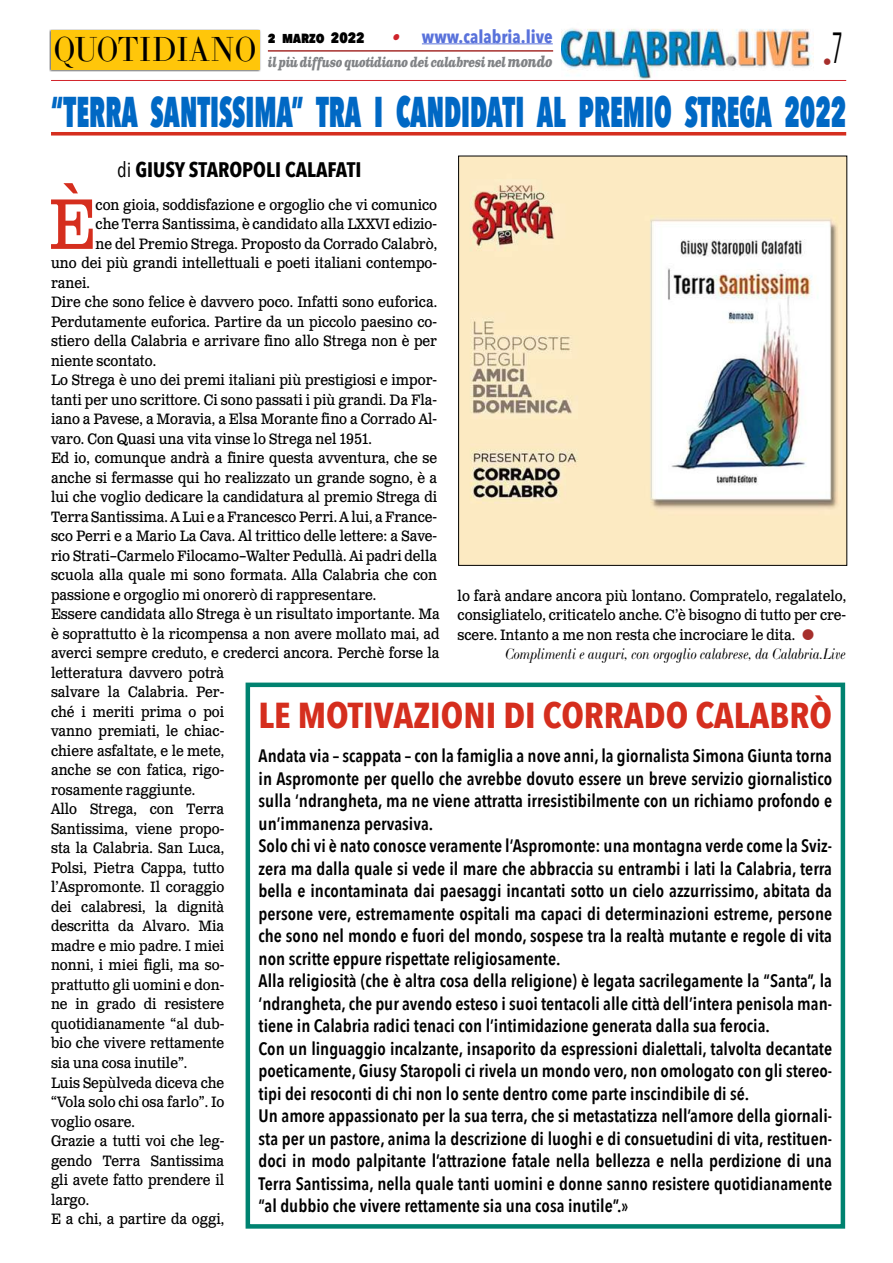
<style>
.page{position:relative;width:893px;height:1263px;background:#fff}
.page>*{position:absolute;margin:0;border:0;box-sizing:border-box;transform-origin:0 0}
.t1{font:71.25px "Clarendon Text Pro";color:#d52e1e;scale:.9 1}
.t2{font:800 42.9px "Avenir Next Condensed";color:#0068c4;scale:.64 1}
.t3{font:700 36px "Avenir Next Condensed";color:#d52e1e}
.t4{font:34.2px "LTC Bodoni 175 Pro";color:#000;scale:.88 1}
.t5{font:700 21px "Avenir Next Condensed";color:#000}
.t6{font:600 18px/22.5px "Avenir Next Condensed";color:#000}
.t7{font:700 18px "Avenir Next Condensed";color:#5972db}
.t8{font:18px "Avenir Next Condensed";color:#a62f2c}
.t9{font:15px/19.5px "Clarendon Text Pro";color:#000;text-align:justify;scale:.9 1}
.t10{font:italic 15px "LTC Bodoni 175";color:#000;scale:.9 1}
.t11{font:800 15px "Avenir Next Condensed";color:#000}
.t12{font:italic 700 13.5px "Clarendon Text Pro";letter-spacing:-.05em;color:#808285;scale:.79 1}
.s1{font-family:"Clarendon Text Pro";font-style:italic;font-size:16.5px;color:#ce242b}
.s2{font-size:15px}
.s3{font-weight:400}
</style>
<div class="page">
<img style="left:561px;top:28px;width:252px;height:52px">
<hr style="left:51px;top:80px;width:795px;height:1px;background:#d2232a">
<div style="left:49px;top:29px;width:212px;height:43px;background:#000;opacity:.75"></div>
<div style="left:51px;top:31px;width:208px;height:39px;background:#ffc60a"></div>
<hr style="left:422px;top:43px;width:131px;height:1px;background:#5972db">
<hr style="left:268px;top:50px;width:285px;height:2px;background:#a62f2c">
<svg style="left:51px;top:132px;width:795px;height:4px;background:#d94638"></svg>
<img style="left:460px;top:158px;width:385px;height:406px">
<div style="left:246px;top:682px;width:599px;height:547px;border:4px solid #008270"></div>
<h3 class="t4" style="left:54px;top:27px;width:232px">QUOTIDIANO</h3>
<p class="t11" style="left:268px;top:28px;width:98px">2 marzo 2022</p>
<p class="t7" style="left:393px;top:25px;width:161px"><span class="s1">•</span> www.calabria.live</p>
<p class="t12" style="left:268px;top:53px;width:362px">il più diffuso quotidiano dei calabresi nel <span class="s2">mondo</span></p>
<p class="t8" style="left:823px;top:46px;width:22px">•<sup>7</sup></p>
<h2 class="t2" style="left:51px;top:85px;width:1244px">“TERRA SANTISSIMA” TRA I CANDIDATI AL PREMIO STREGA 2022</h2>
<h3 class="t5" style="left:117px;top:157px;width:246px"><span class="s3">di</span> GIUSY STAROPOLI CALAFATI</h3>
<h1 class="t1" style="left:49px;top:181px;width:54px">È</h1>
<p class="t9" style="left:96px;top:196px;width:381px">con gioia, soddisfazione e orgoglio che vi comunico</p>
<p class="t9" style="left:96px;top:215px;width:381px">che Terra Santissima, è candidato alla LXXVI edizio-</p>
<p class="t9" style="left:96px;top:235px;width:381px">ne del Premio Strega. Proposto da Corrado Calabrò,</p>
<p class="t9" style="left:51px;top:254px;width:430px">uno dei più grandi intellettuali e poeti italiani contempo-</p>
<p class="t9" style="left:51px;top:274px;width:45px">ranei.</p>
<p class="t9" style="left:51px;top:293px;width:430px">Dire che sono felice è davvero poco. Infatti sono euforica.</p>
<p class="t9" style="left:51px;top:313px;width:430px">Perdutamente euforica. Partire da un piccolo paesino co-</p>
<p class="t9" style="left:51px;top:332px;width:430px">stiero della Calabria e arrivare fino allo Strega non è per</p>
<p class="t9" style="left:51px;top:352px;width:118px">niente scontato.</p>
<p class="t9" style="left:51px;top:371px;width:430px">Lo Strega è uno dei premi italiani più prestigiosi e impor-</p>
<p class="t9" style="left:51px;top:391px;width:430px">tanti per uno scrittore. Ci sono passati i più grandi. Da Fla-</p>
<p class="t9" style="left:51px;top:410px;width:430px">iano a Pavese, a Moravia, a Elsa Morante fino a Corrado Al-</p>
<p class="t9" style="left:51px;top:430px;width:358px">varo. Con Quasi una vita vinse lo Strega nel 1951.</p>
<p class="t9" style="left:51px;top:449px;width:431px">Ed io, comunque andrà a finire questa avventura, che se</p>
<p class="t9" style="left:51px;top:469px;width:430px">anche si fermasse qui ho realizzato un grande sogno, è a</p>
<p class="t9" style="left:51px;top:488px;width:430px">lui che voglio dedicare la candidatura al premio Strega di</p>
<p class="t9" style="left:51px;top:508px;width:430px">Terra Santissima. A Lui e a Francesco Perri. A lui, a France-</p>
<p class="t9" style="left:51px;top:527px;width:431px">sco Perri e a Mario La Cava. Al trittico delle lettere: a Save-</p>
<p class="t9" style="left:51px;top:547px;width:430px">rio Strati–Carmelo Filocamo–Walter Pedullà. Ai padri della</p>
<p class="t9" style="left:51px;top:566px;width:430px">scuola alla quale mi sono formata. Alla Calabria che con</p>
<p class="t9" style="left:51px;top:586px;width:363px">passione e orgoglio mi onorerò di rappresentare.</p>
<p class="t9" style="left:51px;top:605px;width:433px">Essere candidata allo Strega è un risultato importante. Ma</p>
<p class="t9" style="left:51px;top:625px;width:433px">è soprattutto è la ricompensa a non avere mollato mai, ad</p>
<p class="t9" style="left:51px;top:644px;width:433px">averci sempre creduto, e crederci ancora. Perchè forse la</p>
<p class="t9" style="left:51px;top:664px;width:194px">letteratura davvero potrà</p>
<p class="t9" style="left:51px;top:683px;width:194px">salvare la Calabria. Per-</p>
<p class="t9" style="left:51px;top:703px;width:194px">ché i meriti prima o poi</p>
<p class="t9" style="left:51px;top:722px;width:194px">vanno premiati, le chiac-</p>
<p class="t9" style="left:51px;top:742px;width:194px">chiere asfaltate, e le mete,</p>
<p class="t9" style="left:51px;top:761px;width:194px">anche se con fatica, rigo-</p>
<p class="t9" style="left:51px;top:781px;width:162px">rosamente raggiunte.</p>
<p class="t9" style="left:51px;top:800px;width:194px">Allo Strega, con Terra</p>
<p class="t9" style="left:51px;top:820px;width:194px">Santissima, viene propo-</p>
<p class="t9" style="left:51px;top:839px;width:194px">sta la Calabria. San Luca,</p>
<p class="t9" style="left:51px;top:859px;width:194px">Polsi, Pietra Cappa, tutto</p>
<p class="t9" style="left:51px;top:878px;width:194px">l’Aspromonte. Il coraggio</p>
<p class="t9" style="left:51px;top:898px;width:194px">dei calabresi, la dignità</p>
<p class="t9" style="left:51px;top:917px;width:194px">descritta da Alvaro. Mia</p>
<p class="t9" style="left:51px;top:937px;width:194px">madre e mio padre. I miei</p>
<p class="t9" style="left:51px;top:956px;width:194px">nonni, i miei figli, ma so-</p>
<p class="t9" style="left:51px;top:976px;width:194px">prattutto gli uomini e don-</p>
<p class="t9" style="left:51px;top:995px;width:194px">ne in grado di resistere</p>
<p class="t9" style="left:51px;top:1015px;width:194px">quotidianamente “al dub-</p>
<p class="t9" style="left:51px;top:1034px;width:194px">bio che vivere rettamente</p>
<p class="t9" style="left:51px;top:1054px;width:153px">sia una cosa inutile”.</p>
<p class="t9" style="left:51px;top:1073px;width:194px">Luis Sepùlveda diceva che</p>
<p class="t9" style="left:51px;top:1093px;width:194px">“Vola solo chi osa farlo”. Io</p>
<p class="t9" style="left:51px;top:1112px;width:95px">voglio osare.</p>
<p class="t9" style="left:51px;top:1132px;width:194px">Grazie a tutti voi che leg-</p>
<p class="t9" style="left:51px;top:1151px;width:194px">gendo Terra Santissima</p>
<p class="t9" style="left:51px;top:1171px;width:194px">gli avete fatto prendere il</p>
<p class="t9" style="left:51px;top:1190px;width:44px">largo.</p>
<p class="t9" style="left:51px;top:1210px;width:194px">E a chi, a partire da oggi,</p>
<p class="t9" style="left:458px;top:586px;width:433px">lo farà andare ancora più lontano. Compratelo, regalatelo, consigliatelo, criticatelo anche. C’è bisogno di tutto per cre&shy;scere. Intanto a me non resta che incrociare le dita.</p>
<p class="t10" style="left:505px;top:646px;width:380px">Complimenti e auguri, con orgoglio calabrese, da Calabria.Live</p>
<h3 class="t3" style="left:259px;top:693px;width:575px">LE MOTIVAZIONI DI CORRADO CALABRÒ</h3>
<p class="t6" style="left:259px;top:744px;width:575px">Andata via – scappata – con la famiglia a nove anni, la giornalista Simona Giunta torna in Aspromonte per quello che avrebbe dovuto essere un breve servizio giornalistico sulla ‘ndrangheta, ma ne viene attratta irresistibilmente con un richiamo profondo e un’immanenza pervasiva.<br>Solo chi vi è nato conosce veramente l’Aspromonte: una montagna verde come la Sviz&shy;zera ma dalla quale si vede il mare che abbraccia su entrambi i lati la Calabria, terra bella e incontaminata dai paesaggi incantati sotto un cielo azzurrissimo, abitata da persone vere, estremamente ospitali ma capaci di determinazioni estreme, persone che sono nel mondo e fuori del mondo, sospese tra la realtà mutante e regole di vita non scritte eppure rispettate religiosamente.<br>Alla religiosità (che è altra cosa della religione) è legata sacrilegamente la “Santa”, la ‘ndrangheta, che pur avendo esteso i suoi tentacoli alle città dell’intera penisola man&shy;tiene in Calabria radici tenaci con l’intimidazione generata dalla sua ferocia.<br>Con un linguaggio incalzante, insaporito da espressioni dialettali, talvolta decantate poeticamente, Giusy Staropoli ci rivela un mondo vero, non omologato con gli stereo&shy;tipi dei resoconti di chi non lo sente dentro come parte inscindibile di sé.<br>Un amore appassionato per la sua terra, che si metastatizza nell’amore della giornali&shy;sta per un pastore, anima la descrizione di luoghi e di consuetudini di vita, restituen&shy;doci in modo palpitante l’attrazione fatale nella bellezza e nella perdizione di una Terra Santissima, nella quale tanti uomini e donne sanno resistere quotidianamente “al dubbio che vivere rettamente sia una cosa inutile”.»</p>
</div>
